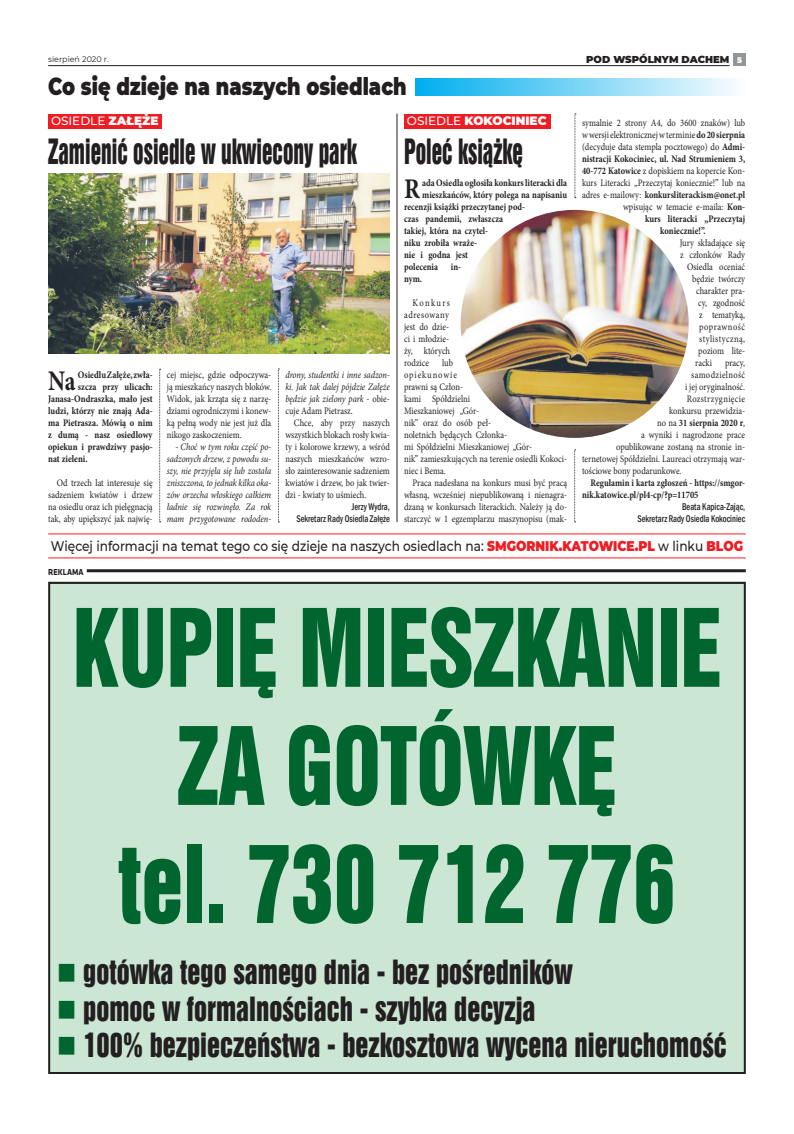
<style>
.page{position:relative;width:794px;height:1134px;background:#fff}
.page>*{position:absolute;margin:0;border:0;box-sizing:border-box;transform-origin:0 0}
.t1{font:98.4px/118.1px "Swis 921 EU";color:#00652e;text-align:center;scale:.87 1}
.t2{font:32px "Swis 921 EU";color:#231f20;scale:.67 1}
.t3{font:30.6px "Swis 921 EU";color:#231f20;scale:.87 1}
.t4{font:700 28.5px "Minion Pro";color:#231f20;scale:.81 1}
.t5{font:700 28.5px "Minion Pro";color:#231f20;scale:.85 1}
.t6{font:900 24px "Montserrat";color:#231f20;scale:.8 1}
.t7{font:500 14px "Montserrat";color:#231f20;scale:.87 1}
.t8{font:900 14px "Montserrat";color:#ee1d23;scale:.87 1}
.t9{font:900 12px "Montserrat";color:#fff}
.t10{font:500 12px "Montserrat";color:#fff}
.t11{font:10px/12px "Minion Pro";color:#231f20;text-align:justify;scale:.85 1}
.t12{font:700 10px/12px "Minion Pro";color:#231f20;scale:.85 1}
.t13{font:italic 10px/12px "Minion Pro";letter-spacing:-.005em;color:#231f20;text-align:justify;scale:.85 1}
.t14{font:700 10px "Minion Pro";color:#231f20;scale:.86 1}
.t15{font:500 condensed 10px/12px "Franklin Gothic";color:#231f20;text-align:right;scale:.85 1}
.t16{font:10px "Minion Pro";letter-spacing:.04em;color:#231f20;scale:.85 1}
.t17{font:900 10px "Montserrat";color:#231f20}
.t18{font:10px "Minion Pro";letter-spacing:.05em;color:#231f20;scale:.85 1}
.t19{font:10px "Minion Pro";letter-spacing:.06em;color:#231f20;scale:.85 1}
.t20{font:700 9px "Klavika";color:#231f20;scale:.9 1}
.t21{font:8px "Montserrat";color:#231f20}
.s1{font-size:8px;color:#fff}
.s2{font-weight:900}
.s3{font-style:normal}
.s4{font-weight:500}
.s5{font-weight:700}
.s6{font-weight:400}
.s7{font-weight:900;color:#ee1d23}
.s8{font-weight:500;color:#231f20}
.s9{color:#00652e}
</style>
<div class="page">
<div style="left:734px;top:54px;width:12px;height:12px;background:#939598"></div>
<hr style="left:48px;top:65px;width:681px;height:1px;background:#231f20">
<div style="left:48px;top:582px;width:698px;height:492px;background:#cbe6d3"></div>
<div style="left:48px;top:582px;width:698px;height:492px;border:2px solid #231f20"></div>
<hr style="left:87px;top:569px;width:659px;height:3px;background:#231f20">
<div style="left:416px;top:78px;width:330px;height:17px;background:linear-gradient(to right,#00adef,#fcfefe)"></div>
<img style="left:48px;top:174px;width:342px;height:180px">
<div style="left:48px;top:114px;width:114px;height:15px;background:#ee1d23"></div>
<div style="left:404px;top:114px;width:147px;height:15px;background:#ee1d23"></div>
<img style="left:460px;top:210px;width:228px;height:228px;border-radius:114px">
<svg style="left:574px;top:114px;width:2px;height:84px"></svg>
<hr style="left:48px;top:533px;width:698px;height:1px;background:#ee1d23">
<hr style="left:48px;top:557px;width:698px;height:1px;background:#ee1d23">
<svg style="left:574px;top:450px;width:1px;height:73px"></svg>
<hr style="left:396px;top:114px;width:1px;height:408px;background:#231f20">
<svg style="left:159px;top:369px;width:2px;height:154px"></svg>
<svg style="left:278px;top:369px;width:1px;height:154px"></svg>
<p class="t21" style="left:48px;top:53px;width:62px">sierpień 2020 r.</p>
<p class="t17" style="left:586px;top:52px;width:33px">POD WSP</p>
<p class="t17" style="left:639px;top:52px;width:104px">ÓLNYM DACHEM <span class="s1">5</span></p>
<h3 class="t6" style="left:48px;top:68px;width:449px">CO SIĘ DZIEJE NA NASZYCH OSIEDLACH</h3>
<p class="t10" style="left:51px;top:113px;width:108px">Osiedle <span class="s2">ZAŁĘŻE</span></p>
<h2 class="t2" style="left:48px;top:130px;width:462px">Zamienić osiedle w ukwiecony park</h2>
<h3 class="t4" style="left:48px;top:361px;width:35px">Na</h3>
<p class="t14" style="left:78px;top:368px;width:88px">Osiedlu Załęże, zwła-</p>
<p class="t14" style="left:78px;top:380px;width:88px">szcza przy ulicach:</p>
<p class="t14" style="left:48px;top:392px;width:123px">Janasa-Ondraszka, mało jest</p>
<p class="t14" style="left:48px;top:404px;width:123px">ludzi, którzy nie znają Ada-</p>
<p class="t14" style="left:48px;top:416px;width:123px">ma Pietrasza. Mówią o nim</p>
<p class="t14" style="left:48px;top:428px;width:123px">z dumą - nasz osiedlowy</p>
<p class="t14" style="left:48px;top:440px;width:123px">opiekun i prawdziwy pasjo-</p>
<p class="t14" style="left:48px;top:452px;width:47px">nat zieleni.</p>
<p class="t11" style="left:48px;top:477px;width:124px;text-indent:8px">Od trzech lat interesuje się sadzeniem kwiatów i drzew na osiedlu oraz ich pielęgnacją tak, aby upiększyć jak najwię-</p>
<p class="t11" style="left:167px;top:369px;width:124px">cej miejsc, gdzie odpoczywa&shy;ją mieszkańcy naszych bloków.<br>Widok, jak krząta się z narzę&shy;dziami ogrodniczymi i konew&shy;ką pełną wody nie jest już dla nikogo zaskoczeniem.</p>
<p class="t13" style="left:167px;top:441px;width:124px;text-indent:8px">- Choć w tym roku część po&shy;sadzonych drzew, z powodu su&shy;szy, nie przyjęła się lub została zniszczona, to jednak kilka oka&shy;zów orzecha włoskiego całkiem ładnie się rozwinęło. Za rok mam przygotowane rododen-</p>
<p class="t13" style="left:285px;top:369px;width:124px">drony, studentki i inne sadzon&shy;ki. Jak tak dalej pójdzie Załęże będzie jak zielony park <span class="s3">- obie&shy;cuje Adam Pietrasz.</span></p>
<p class="t11" style="left:285px;top:417px;width:124px;text-indent:8px">Chce, aby przy naszych wszystkich blokach rosły kwia&shy;ty i kolorowe krzewy, a wśród naszych mieszkańców wzro&shy;sło zainteresowanie sadzeniem kwiatów i drzew, bo jak twier&shy;dzi - kwiaty to uśmiech.</p>
<p class="t15" style="left:296px;top:500px;width:112px">Jerzy Wydra,<br>Sekretarz Rady Osiedla Załęże</p>
<p class="t9" style="left:407px;top:112px;width:141px"><span class="s4">Osiedle</span> KOKOCINIEC</p>
<h2 class="t2" style="left:404px;top:130px;width:179px">Poleć książkę</h2>
<h3 class="t5" style="left:404px;top:169px;width:20px">R</h3>
<p class="t12" style="left:422px;top:177px;width:172px">ada Osiedla ogłosiła konkurs literacki dla</p>
<p class="t12" style="left:422px;top:189px;width:172px">mieszkańców, który polega na napisaniu</p>
<p class="t12" style="left:404px;top:201px;width:144px">recenzji książki przeczytanej pod-</p>
<p class="t12" style="left:404px;top:213px;width:118px">czas pandemii, zwłaszcza</p>
<p class="t12" style="left:404px;top:225px;width:100px">takiej, która na czytel-</p>
<p class="t12" style="left:404px;top:237px;width:87px">niku zrobiła wraże-</p>
<p class="t12" style="left:404px;top:249px;width:77px">nie i godna jest</p>
<p class="t12" style="left:404px;top:261px;width:42px">polecenia</p>
<p class="t12" style="left:451px;top:261px;width:14px">in-</p>
<p class="t12" style="left:404px;top:273px;width:23px">nym.</p>
<p class="t11" style="left:404px;top:297px;width:56px;text-indent:8px">Konkurs adresowany jest do dzie&shy;ci i młodzie&shy;ży, których rodzice</p>
<p class="t11" style="left:404px;top:357px;width:193px;text-align:left;text-indent:38px">lub<br>opiekunowie<br>prawni są Człon-<br>kami Spółdzielni<br>Mieszkaniowej „Gór-<br>nik” oraz do osób peł-<br>noletnich będących Członka-<br>mi Spółdzielni Mieszkaniowej „Gór-<br>nik” zamieszkujących na terenie osiedli Kokoci&shy;niec i Bema.</p>
<p class="t11" style="left:404px;top:477px;width:193px;text-indent:8px">Praca nadesłana na konkurs musi być pracą własną, wcześniej niepublikowaną i nienagra&shy;dzaną w konkursach literackich. Należy ją do&shy;starczyć w 1 egzemplarzu maszynopisu (mak-</p>
<p class="t11" style="left:582px;top:117px;width:193px">symalnie 2 strony A4, do 3600 znaków) lub</p>
<p class="t11" style="left:582px;top:129px;width:193px">w wersji elektronicznej w terminie <span class="s5">do 20 sierpnia</span></p>
<p class="t11" style="left:582px;top:141px;width:193px">(decyduje data stempla pocztowego) do <span class="s5">Admi-</span></p>
<p class="t12" style="left:582px;top:153px;width:193px">nistracji Kokociniec, ul. Nad Strumieniem 3,</p>
<p class="t11" style="left:582px;top:165px;width:193px"><span class="s5">40-772 Katowice</span> z dopiskiem na kopercie Kon-</p>
<p class="t11" style="left:582px;top:177px;width:193px">kurs Literacki „Przeczytaj koniecznie!” lub na</p>
<p class="t12" style="left:582px;top:189px;width:193px"><span class="s6">adres e-mailowy:</span> konkursliterackism@onet.pl</p>
<p class="t11" style="left:623px;top:201px;width:145px">wpisując w temacie e-maila: <span class="s5">Kon-</span></p>
<p class="t12" style="left:645px;top:213px;width:119px">kurs literacki „Przeczytaj</p>
<p class="t12" style="left:660px;top:225px;width:55px">koniecznie!”.</p>
<p class="t11" style="left:679px;top:237px;width:79px">Jury składające się</p>
<p class="t11" style="left:680px;top:249px;width:78px">z członków Rady</p>
<p class="t11" style="left:687px;top:261px;width:70px">Osiedla oceniać</p>
<p class="t11" style="left:692px;top:273px;width:64px">będzie twórczy</p>
<p class="t11" style="left:696px;top:285px;width:59px">charakter pra-</p>
<p class="t11" style="left:698px;top:297px;width:57px">cy, zgodność</p>
<p class="t11" style="left:699px;top:309px;width:56px">z tematyką,</p>
<p class="t19" style="left:699px;top:320px;width:56px">poprawność</p>
<p class="t18" style="left:699px;top:332px;width:56px">stylistyczną,</p>
<p class="t11" style="left:698px;top:345px;width:57px">poziom lite-</p>
<p class="t11" style="left:695px;top:357px;width:21px">racki</p>
<p class="t11" style="left:725px;top:357px;width:25px">pracy,</p>
<p class="t16" style="left:691px;top:368px;width:65px">samodzielność</p>
<p class="t11" style="left:685px;top:381px;width:72px">i jej oryginalność.</p>
<p class="t16" style="left:686px;top:392px;width:70px">Rozstrzygnięcie</p>
<p class="t11" style="left:669px;top:405px;width:91px">konkursu przewidzia-</p>
<p class="t12" style="left:657px;top:417px;width:105px"><span class="s6">no na</span> 31 sierpnia 2020 r<span class="s6">,</span></p>
<p class="t11" style="left:641px;top:429px;width:124px">a wyniki i nagrodzone prace</p>
<p class="t11" style="left:616px;top:441px;width:153px">opublikowane zostaną na stronie in-</p>
<p class="t11" style="left:582px;top:453px;width:193px">ternetowej Spółdzielni. Laureaci otrzymają war-</p>
<p class="t11" style="left:582px;top:465px;width:119px">tościowe bony podarunkowe.</p>
<p class="t12" style="left:582px;top:477px;width:193px;text-indent:9px">Regulamin i karta zgłoszeń - https://smgor&shy;nik.katowice.pl/pl4-cp/?p=11705</p>
<p class="t15" style="left:637px;top:500px;width:128px">Beata Kapica-Zając,<br>Sekretarz Rady Osiedla Kokociniec</p>
<h3 class="t7" style="left:51px;top:536px;width:546px">Więcej informacji na temat tego co się dzieje na naszych osiedlach na: <span class="s7">SMGORNIK</span></h3>
<h3 class="t8" style="left:559px;top:535px;width:46px">.KATOWICE</h3>
<h3 class="t8" style="left:635px;top:535px;width:126px">.PL <span class="s8">w linku</span> BLOG</h3>
<p class="t20" style="left:48px;top:567px;width:41px">REKLAMA</p>
<h1 class="t1" style="left:73px;top:588px;width:747px">KUPIĘ MIESZKANIE<br>ZA GOTÓWKĘ<br>tel. 730 712 776</h1>
<h3 class="t3" style="left:57px;top:952px;width:595px"><span class="s9">■</span> gotówka tego samego dnia - bez pośredników</h3>
<h3 class="t3" style="left:57px;top:988px;width:552px"><span class="s9">■</span> pomoc w formalnościach - szybka decyzja</h3>
<h3 class="t3" style="left:57px;top:1025px;width:772px"><span class="s9">■</span> 100% bezpieczeństwa - bezkosztowa wycena nieruchomość</h3>
</div>
